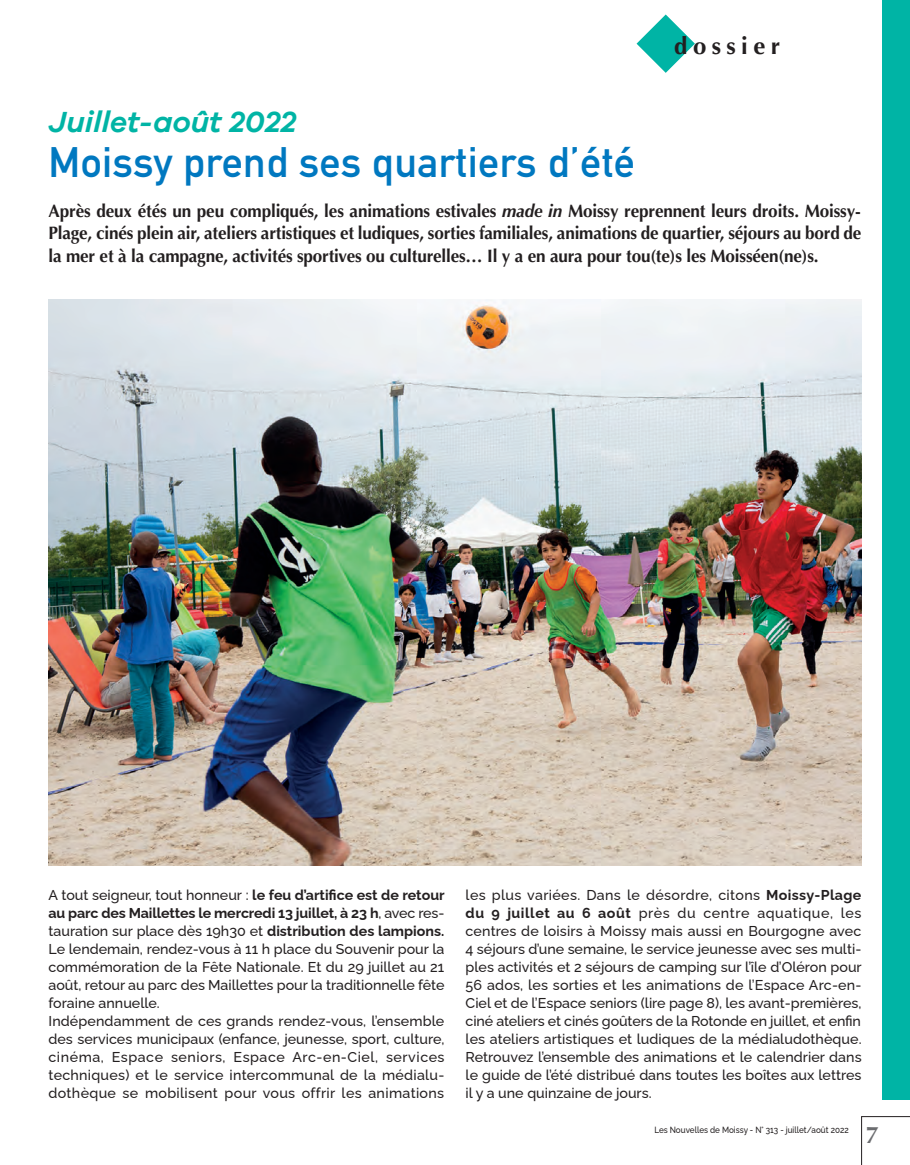
<style>
.page{position:relative;width:910px;height:1165px;background:#fff}
.page>*{position:absolute;margin:0;border:0;box-sizing:border-box;transform-origin:0 0}
.t1{font:700 42px "DIN Alternate";letter-spacing:.01em;color:#0078c0}
.t2{font:italic 600 30px "Galano Grotesque";color:#00b4a5}
.t3{font:700 24px "Optima";letter-spacing:.225em;color:#231f20}
.t4{font:700 24px "Optima";color:#6c6d70}
.t5{font:700 18px/22.5px "Optima";letter-spacing:-.01em;color:#231f20;text-align:justify;scale:.95 1}
.t6{font:500 14.25px/18px "Raleway";color:#231f20}
.t7{font:500 9px "Raleway";color:#231f20;scale:.9 1}
.s1{font-style:italic}
.s2{font-weight:700}
</style>
<div class="page">
<svg style="left:636px;top:14px;width:58px;height:59px"></svg>
<div style="left:882px;top:0;width:27px;height:1099px;background:#00b4a5"></div>
<img style="left:49px;top:299px;width:812px;height:566px">
<svg style="left:861px;top:1116px;width:49px;height:49px"></svg>
<h3 class="t3" style="left:674px;top:32px;width:107px">dossier</h3>
<h2 class="t2" style="left:49px;top:104px;width:249px">Juillet-août 2022</h2>
<h1 class="t1" style="left:49px;top:130px;width:587px">Moissy prend ses quartiers d’été</h1>
<p class="t5" style="left:49px;top:199px;width:856px">Après deux étés un peu compliqués, les animations estivales <span class="s1">made in</span> Moissy reprennent leurs droits. Moissy-Plage, cinés plein air, ateliers artistiques et ludiques, sorties familiales, animations de quartier, séjours au bord de la mer et à la campagne, activités sportives ou culturelles… Il y a en aura pour tou(te)s les Moisséen(ne)s.</p>
<p class="t6" style="left:49px;top:883px;width:397px">A tout seigneur, tout honneur : <span class="s2">le feu d’artifice est de retour au parc des Maillettes le mercredi 13 juillet, à 23 h</span>, avec res&shy;tauration sur place dès 19h30 et <span class="s2">distribution des lampions.<br></span>Le lendemain, rendez-vous à 11 h place du Souvenir pour la commémoration de la Fête Nationale. Et du 29 juillet au 21 août, retour au parc des Maillettes pour la traditionnelle fête foraine annuelle.<br>Indépendamment de ces grands rendez-vous, l’ensemble des services municipaux (enfance, jeunesse, sport, culture, cinéma, Espace seniors, Espace Arc-en-Ciel, services techniques) et le service intercommunal de la médialu&shy;dothèque se mobilisent pour vous offrir les animations</p>
<p class="t6" style="left:465px;top:883px;width:397px;text-align:justify">les plus variées. Dans le désordre, citons <span class="s2">Moissy-Plage du 9 juillet au 6 août</span> près du centre aquatique, les centres de loisirs à Moissy mais aussi en Bourgogne avec 4 séjours d’une semaine, le service jeunesse avec ses multi&shy;ples activités et 2 séjours de camping sur l’île d’Oléron pour 56 ados, les sorties et les animations de l’Espace Arc-en-Ciel et de l’Espace seniors (lire page 8), les avant-premières, ciné ateliers et cinés goûters de la Rotonde en juillet, et enfin les ateliers artistiques et ludiques de la médialudothèque.<br>Retrouvez l’ensemble des animations et le calendrier dans le guide de l’été distribué dans toutes les boîtes aux lettres il y a une quinzaine de jours.</p>
<p class="t7" style="left:654px;top:1122px;width:217px">Les Nouvelles de Moissy - N° 313 - juillet/août 2022</p>
<h3 class="t4" style="left:865px;top:1120px;width:15px">7</h3>
</div>
